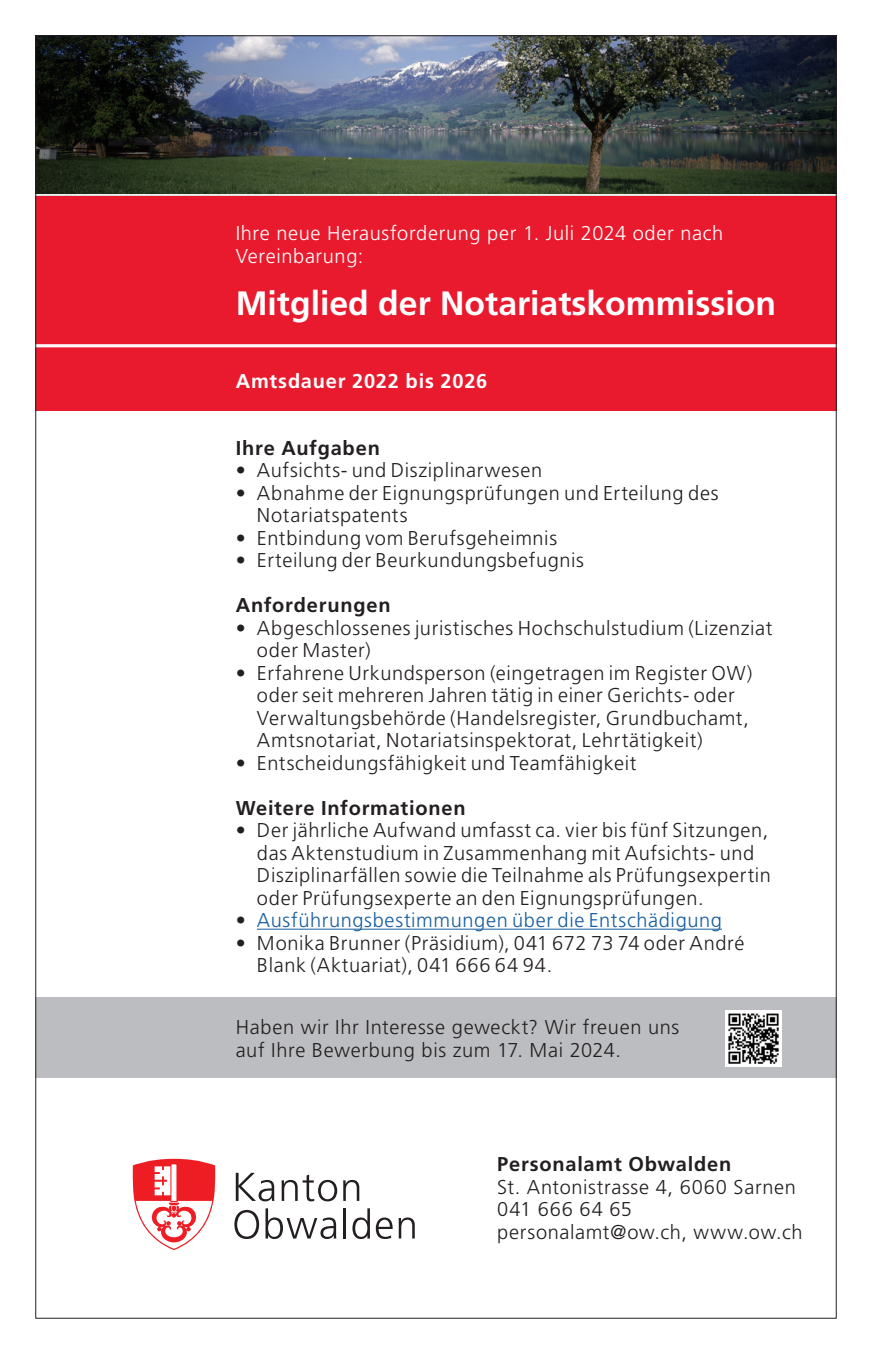
<style>
.page{position:relative;width:872px;height:1354px;background:#fff}
.page>*{position:absolute;margin:0;border:0;box-sizing:border-box;transform-origin:0 0}
.t1{font:700 33.75px "Frutiger LT Std";color:#fff}
.Lauftext{font:300 20px/22.5px "Frutiger LT Std";letter-spacing:.03em;color:#231f20}
.Untertitel_Lauftext{font:700 20px "Frutiger LT Std";letter-spacing:.04em;color:#231f20}
.t2{font:300 20px/22.5px "Frutiger LT Std";letter-spacing:.03em;color:#fff}
.t3{font:300 20px "Frutiger LT Std";letter-spacing:.03em;color:#175d9e}
.t4{font:700 20px "Frutiger LT Std";letter-spacing:.04em;color:#fff}
.s1{color:#231f20}
</style>
<div class="page">
<img style="left:37px;top:37px;width:797px;height:157px">
<div style="left:35px;top:196px;width:801px;height:215px;background:#e91a2d"></div>
<hr style="left:0;top:344px;width:872px;height:2px;background:#fff">
<div style="left:35px;top:997px;width:801px;height:81px;background:#bcbdc0"></div>
<svg style="left:236px;top:1172px;width:38px;height:29px"></svg>
<svg style="left:281px;top:1174px;width:56px;height:27px"></svg>
<svg style="left:343px;top:1180px;width:16px;height:21px"></svg>
<svg style="left:234px;top:1210px;width:25px;height:29px"></svg>
<svg style="left:265px;top:1208px;width:71px;height:31px"></svg>
<hr style="left:343px;top:1208px;width:3px;height:30px;background:#231f20">
<svg style="left:352px;top:1208px;width:18px;height:31px"></svg>
<svg style="left:376px;top:1217px;width:16px;height:22px"></svg>
<svg style="left:398px;top:1217px;width:17px;height:21px"></svg>
<svg style="left:133px;top:1158px;width:82px;height:92px"></svg>
<hr style="left:0;top:345px;width:872px;height:2px;background:#fff">
<hr style="left:257px;top:928px;width:465px;height:1px;background:#175d9e">
<img style="left:725px;top:1010px;width:56px;height:56px">
<p class="t2" style="left:236px;top:222px;width:489px">Ihre neue Herausforderung per 1. Juli 2024 oder nach<br>Vereinbarung:</p>
<p class="t1" style="left:236px;top:284px;width:542px">Mitglied der Notariatskommission</p>
<p class="t4" style="left:236px;top:369px;width:253px">Amtsdauer 2022 bis 2026</p>
<p class="Untertitel_Lauftext" style="left:236px;top:436px;width:146px">Ihre Aufgaben</p>
<p class="Lauftext" style="left:236px;top:459px;width:308px">• Aufsichts- und Disziplinarwesen</p>
<p class="Lauftext" style="left:257px;top:482px;width:463px;text-indent:-21px">• Abnahme der Eignungsprüfungen und Erteilung des<br>Notariatspatents</p>
<p class="Lauftext" style="left:236px;top:527px;width:323px">• Entbindung vom Berufsgeheimnis</p>
<p class="Lauftext" style="left:236px;top:549px;width:350px">• Erteilung der Beurkundungsbefugnis</p>
<p class="Untertitel_Lauftext" style="left:236px;top:593px;width:156px">Anforderungen</p>
<p class="Lauftext" style="left:257px;top:617px;width:517px;text-indent:-21px">• Abgeschlossenes juristisches Hochschulstudium (Lizenziat oder Master)</p>
<p class="Lauftext" style="left:257px;top:662px;width:497px;text-indent:-21px">• Erfahrene Urkundsperson (eingetragen im Register OW) oder seit mehreren Jahren tätig in einer Gerichts- oder Verwaltungsbehörde (Handelsregister, Grundbuchamt, Amtsnotariat, Notariatsinspektorat, Lehrtätigkeit)</p>
<p class="Lauftext" style="left:236px;top:752px;width:402px">• Entscheidungsfähigkeit und Teamfähigkeit</p>
<p class="Untertitel_Lauftext" style="left:236px;top:796px;width:231px">Weitere Informationen</p>
<p class="Lauftext" style="left:257px;top:819px;width:515px;text-indent:-21px">• Der jährliche Aufwand umfasst ca. vier bis fünf Sitzungen, das Aktenstudium in Zusammenhang mit Aufsichts- und Disziplinarfällen sowie die Teilnahme als Prüfungsexpertin oder Prüfungsexperte an den Eignungsprüfungen.</p>
<p class="t3" style="left:236px;top:909px;width:488px"><span class="s1">•</span> Ausführungsbestimmungen über die Entschädigung</p>
<p class="Lauftext" style="left:257px;top:932px;width:489px;text-indent:-21px">• Monika Brunner (Präsidium), 041 672 73 74 oder André<br>Blank (Aktuariat), 041 666 64 94.</p>
<p class="Lauftext" style="left:236px;top:1015px;width:445px;line-height:23.2px">Haben wir Ihr Interesse geweckt? Wir freuen uns auf Ihre Bewerbung bis zum 17. Mai 2024.</p>
<p class="Untertitel_Lauftext" style="left:497px;top:1152px;width:236px">Personalamt Obwalden</p>
<p class="Lauftext" style="left:497px;top:1176px;width:307px">St. Antonistrasse 4, 6060 Sarnen<br>041 666 64 65 personalamt@ow.ch, www.ow.ch</p>
</div>
